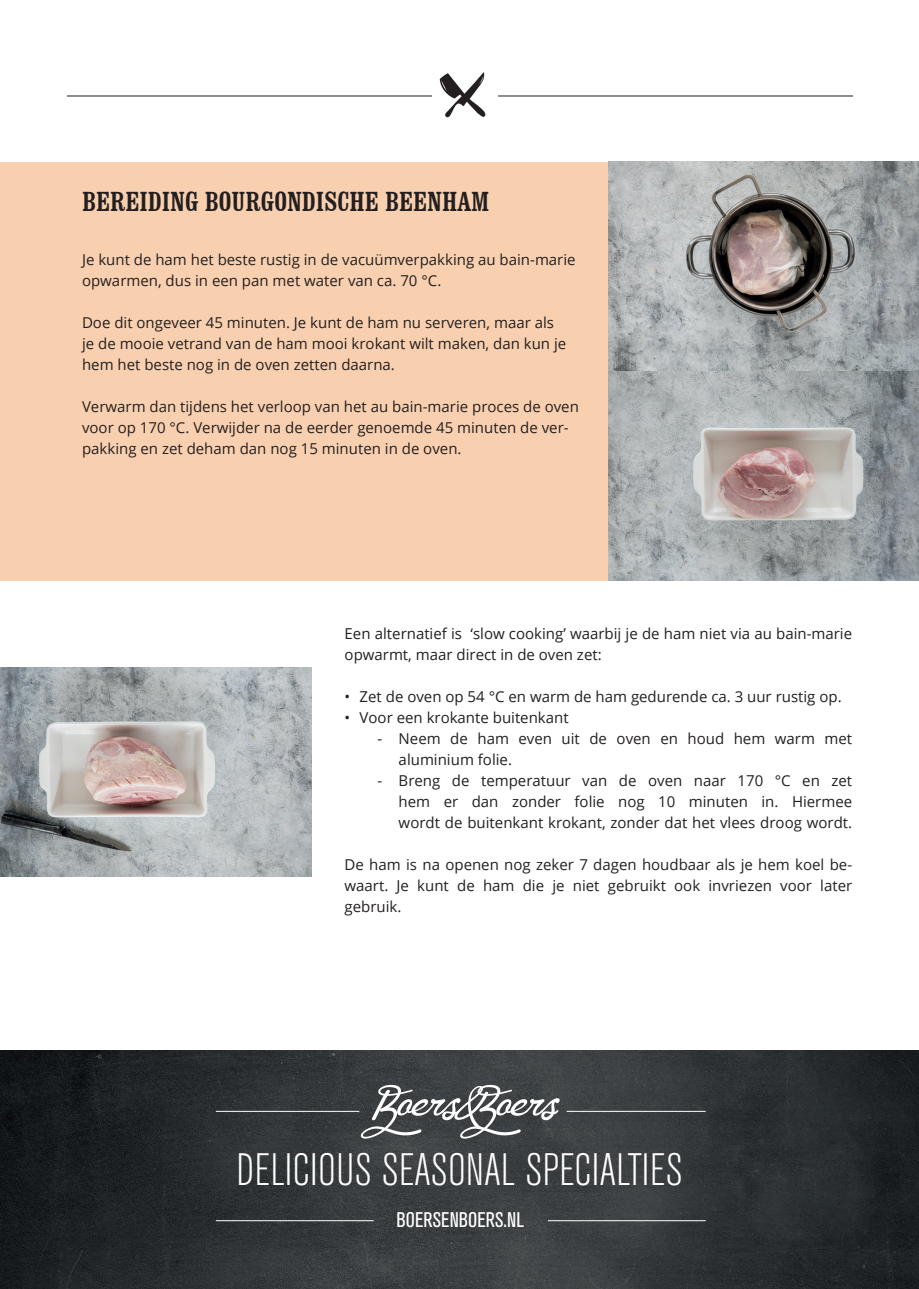
<style>
.page{position:relative;width:919px;height:1289px;background:#fff}
.page>*{position:absolute;margin:0;border:0;box-sizing:border-box;transform-origin:0 0}
.t1{font:300 condensed 45px "Akzidenz Grotesk BE";letter-spacing:.01em;color:#fff}
.t2{font:condensed 28.5px "Clarendon BT";color:#231f20}
.t3{font:condensed 21px "Akzidenz Grotesk BQ";letter-spacing:.005em;color:#fff}
.t4{font:15px/21px "Open Sans";color:#231f20}
</style>
<div class="page">
<div style="left:0;top:162px;width:906px;height:419px;background:#f9d0af"></div>
<hr style="left:67px;top:96px;width:786px;height:1px;background:#231f20">
<div style="left:432px;top:63px;width:65px;height:65px;background:#fff"></div>
<svg style="left:440px;top:72px;width:46px;height:46px"></svg>
<img style="left:608px;top:162px;width:310px;height:418px">
<img style="left:0;top:667px;width:311px;height:209px">
<img style="left:0;top:1050px;width:918px;height:238px">
<svg style="left:361px;top:1084px;width:199px;height:54px"></svg>
<hr style="left:566px;top:1110px;width:139px;height:1px;background:#fff">
<hr style="left:216px;top:1110px;width:143px;height:1px;background:#fff">
<hr style="left:548px;top:1220px;width:157px;height:1px;background:#fff">
<hr style="left:216px;top:1220px;width:157px;height:1px;background:#fff">
<h2 class="t2" style="left:82px;top:184px;width:409px">BEREIDING BOURGONDISCHE BEENHAM</h2>
<p class="t4" style="left:82px;top:249px;width:495px">Je kunt de ham het beste rustig in de vacuümverpakking au bain-marie opwarmen, dus in een pan met water van ca. 70 °C.</p>
<p class="t4" style="left:82px;top:312px;width:485px">Doe dit ongeveer 45 minuten. Je kunt de ham nu serveren, maar als je de mooie vetrand van de ham mooi krokant wilt maken, dan kun je hem het beste nog in de oven zetten daarna.</p>
<p class="t4" style="left:82px;top:396px;width:498px">Verwarm dan tijdens het verloop van het au bain-marie proces de oven voor op 170 °C. Verwijder na de eerder genoemde 45 minuten de ver&shy;pakking en zet deham dan nog 15 minuten in de oven.</p>
<p class="t4" style="left:344px;top:622px;width:509px">Een alternatief is ‘slow cooking’ waarbij je de ham niet via au bain-marie opwarmt, maar direct in de oven zet:</p>
<p class="t4" style="left:344px;top:685px;width:498px">• Zet de oven op 54 °C en warm de ham gedurende ca. 3 uur rustig op.</p>
<p class="t4" style="left:344px;top:706px;width:225px">• Voor een krokante buitenkant</p>
<p class="t4" style="left:398px;top:727px;width:455px;text-indent:-21px">- Neem de ham even uit de oven en houd hem warm met aluminium folie.</p>
<p class="t4" style="left:398px;top:769px;width:455px;text-align:justify;text-indent:-21px">- Breng de temperatuur van de oven naar 170 °C en zet hem er dan zonder folie nog 10 minuten in. Hiermee wordt de buitenkant krokant, zonder dat het vlees droog wordt.</p>
<p class="t4" style="left:344px;top:853px;width:509px;text-align:justify">De ham is na openen nog zeker 7 dagen houdbaar als je hem koel be&shy;waart. Je kunt de ham die je niet gebruikt ook invriezen voor later gebruik.</p>
<h1 class="t1" style="left:236px;top:1145px;width:447px">DELICIOUS SEASONAL SPECIALTIES</h1>
<h3 class="t3" style="left:396px;top:1207px;width:129px">BOERSENBOERS.NL</h3>
</div>
